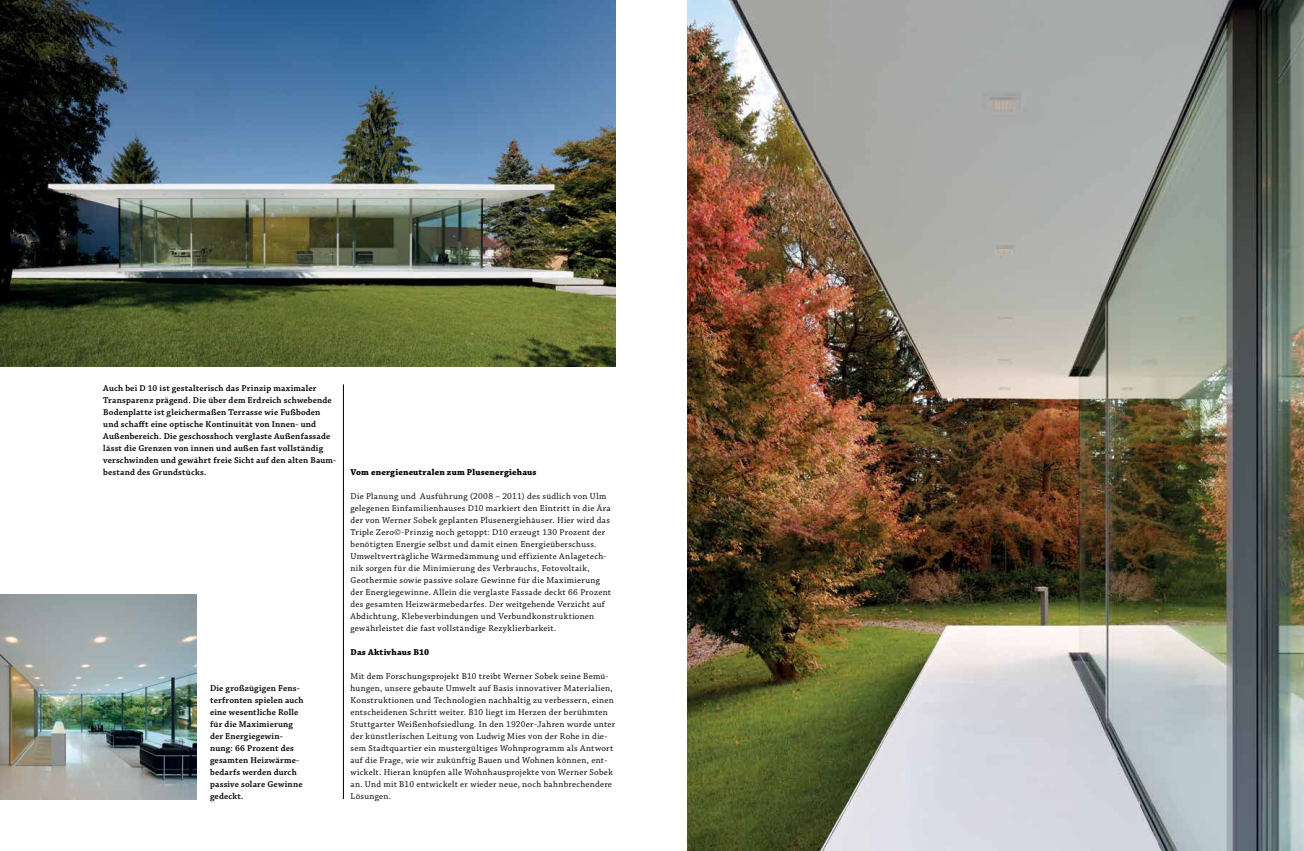
<style>
.page{position:relative;width:1304px;height:851px;background:#fff}
.page>*{position:absolute;margin:0;border:0;box-sizing:border-box;transform-origin:0 0}
.t1{font:9px/12px "Chaparral Pro";letter-spacing:.035em;color:#000}
.t2{font:600 9px/12px "Chaparral Pro";letter-spacing:.02em;color:#000}
.t3{font:700 9px "Chaparral Pro";letter-spacing:.015em;color:#000}
</style>
<div class="page">
<img style="left:688px;top:0;width:616px;height:850px">
<img style="left:0;top:0;width:616px;height:367px">
<img style="left:0;top:595px;width:197px;height:204px">
<hr style="left:343px;top:384px;width:1px;height:415px;background:#000">
<p class="t2" style="left:103px;top:382px;width:234px">Auch bei D 10 ist gestalterisch das Prinzip maximaler Transparenz prägend. Die über dem Erdreich schwebende Bodenplatte ist gleichermaßen Terrasse wie Fußboden und schafft eine optische Kontinuität von Innen- und Außenbereich. Die geschosshoch verglaste Außenfassade lässt die Grenzen von innen und außen fast vollständig verschwinden und gewährt freie Sicht auf den alten Baum&shy;bestand des Grundstücks.</p>
<p class="t2" style="left:210px;top:682px;width:95px">Die großzügigen Fens&shy;terfronten spielen auch eine wesentliche Rolle für die Maximierung der Energiegewin&shy;nung: 66 Prozent des gesamten Heizwärme&shy;bedarfs werden durch passive solare Gewinne gedeckt.</p>
<p class="t3" style="left:351px;top:466px;width:188px">Vom energieneutralen zum Plusenergiehaus</p>
<p class="t1" style="left:351px;top:490px;width:262px">Die Planung und Ausführung (2008 – 2011) des südlich von Ulm gelegenen Einfamilienhauses D10 markiert den Eintritt in die Ära der von Werner Sobek geplanten Plusenergiehäuser. Hier wird das Triple Zero©-Prinzig noch getoppt: D10 erzeugt 130 Prozent der benötigten Energie selbst und damit einen Energieüberschuss.<br>Umweltverträgliche Wärmedämmung und effiziente Anlagetech&shy;nik sorgen für die Minimierung des Verbrauchs, Fotovoltaik, Geothermie sowie passive solare Gewinne für die Maximierung der Energiegewinne. Allein die verglaste Fassade deckt 66 Prozent des gesamten Heizwärmebedarfes. Der weitgehende Verzicht auf Abdichtung, Klebeverbindungen und Verbundkonstruktionen gewährleistet die fast vollständige Rezyklierbarkeit.</p>
<p class="t3" style="left:351px;top:646px;width:80px">Das Aktivhaus B10</p>
<p class="t1" style="left:351px;top:670px;width:266px">Mit dem Forschungsprojekt B10 treibt Werner Sobek seine Bemü&shy;hungen, unsere gebaute Umwelt auf Basis innovativer Materialien, Konstruktionen und Technologien nachhaltig zu verbessern, einen entscheidenen Schritt weiter. B10 liegt im Herzen der berühmten Stuttgarter Weißenhofsiedlung. In den 1920er-Jahren wurde unter der künstlerischen Leitung von Ludwig Mies von der Rohe in die&shy;sem Stadtquartier ein mustergültiges Wohnprogramm als Antwort auf die Frage, wie wir zukünftig Bauen und Wohnen können, ent&shy;wickelt. Hieran knüpfen alle Wohnhausprojekte von Werner Sobek an. Und mit B10 entwickelt er wieder neue, noch bahnbrechendere Lösungen.</p>
</div>
